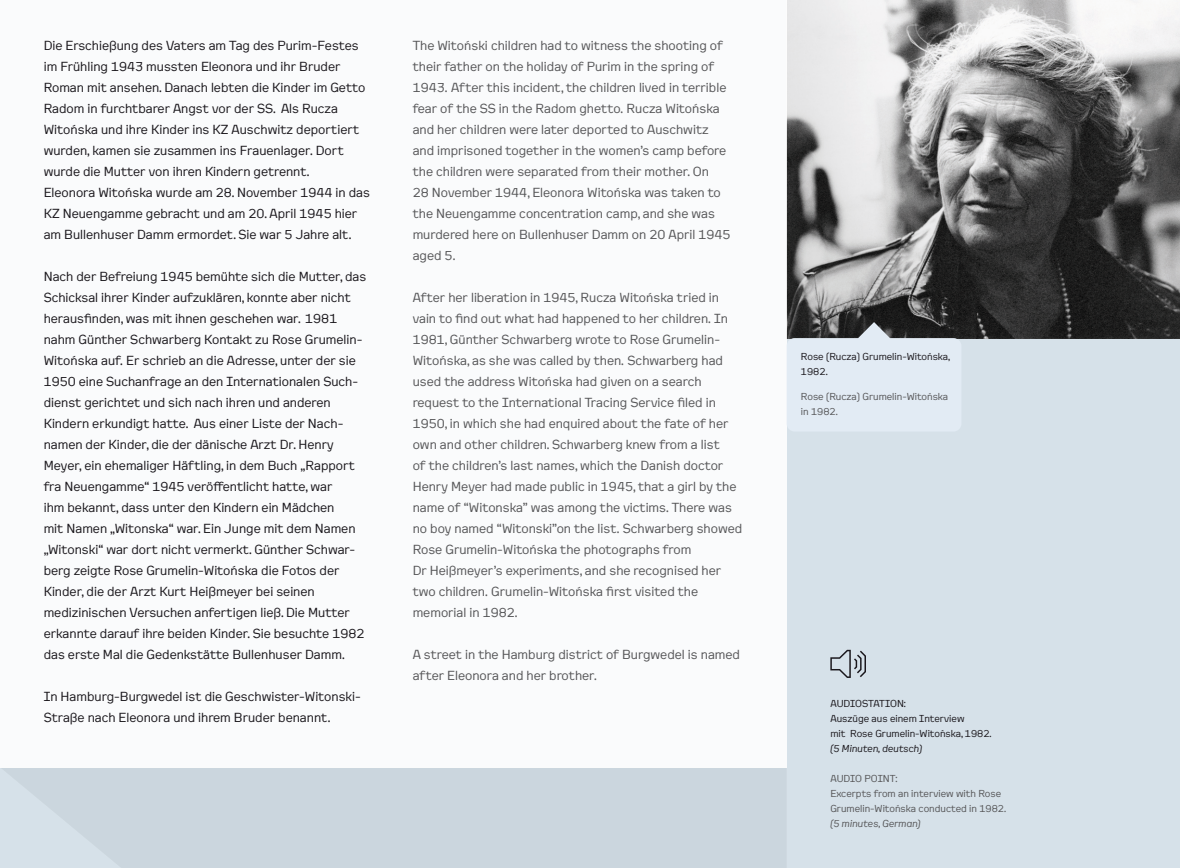
<style>
.page{position:relative;width:1180px;height:868px;background:#fff}
.page>*{position:absolute;margin:0;border:0;box-sizing:border-box;transform-origin:0 0}
.t1{font:13px/21px "Kade";color:#1a171c}
.t2{font:13px/21px "Kade";color:#565658}
.t3{font:10px/15px "Kade";color:#565658}
.t4{font:10px/15px "Kade";color:#1a171c}
.t5{font:italic 10px "Kade";color:#1a171c}
.t6{font:italic 10px "Kade";color:#565658}
</style>
<div class="page">
<div style="left:0;top:0;width:1179px;height:867px;background:#d6e1e9"></div>
<svg style="left:0;top:767px;width:786px;height:100px;fill:#cbd6de"></svg>
<svg style="left:830px;top:649px;width:36px;height:29px"></svg>
<img style="left:786px;top:0;width:393px;height:338px">
<div style="left:0;top:0;width:786px;height:767px;background:#fff"></div>
<svg style="left:786px;top:322px;width:175px;height:109px"></svg>
<p class="t1" style="left:44px;top:34px;width:328px">Die Erschießung des Vaters am Tag des Purim-Festes im Frühling 1943 mussten Eleonora und ihr Bruder Roman mit ansehen. Danach lebten die Kinder im Getto Radom in furchtbarer Angst vor der SS. Als Rucza Witon´ska und ihre Kinder ins KZ Auschwitz deportiert wurden, kamen sie zusammen ins Frauenlager. Dort wurde die Mutter von ihren Kindern getrennt.<br>Eleonora Witon´ska wurde am 28. November 1944 in das KZ Neuengamme gebracht und am 20. April 1945 hier am Bullenhuser Damm ermordet. Sie war 5 Jahre alt.</p>
<p class="t1" style="left:44px;top:265px;width:324px">Nach der Befreiung 1945 bemühte sich die Mutter, das Schicksal ihrer Kinder aufzuklären, konnte aber nicht herausfinden, was mit ihnen geschehen war. 1981 nahm Günther Schwarberg Kontakt zu Rose Grumelin-Witon´ska auf. Er schrieb an die Adresse, unter der sie 1950 eine Suchanfrage an den Internationalen Such&shy;dienst gerichtet und sich nach ihren und anderen Kindern erkundigt hatte. Aus einer Liste der Nach&shy;namen der Kinder, die der dänische Arzt Dr. Henry Meyer, ein ehemaliger Häftling, in dem Buch „Rapport fra N euengamme“ 1945 veröffentlicht hatte, war<br>ihm bekannt, dass unter den Kindern ein Mädchen<br>mit Namen „Witonska“ war. Ein Junge mit dem Namen „Witonski“ war dort nicht vermerkt. Günther Schwar&shy;berg zeigte Rose Grumelin-Witon´ska die Fotos der Kinder, die der Arzt Kurt Heißmeyer bei seinen medizinischen Versuchen anfertigen ließ. Die Mutter erkannte darauf ihre beiden Kinder. Sie besuchte 1982 das erste Mal die Gedenkstätte Bullenhuser Damm.</p>
<p class="t1" style="left:44px;top:685px;width:318px">In Hamburg-Burgwedel ist die Geschwister-Witonski-<br>Straße nach Eleonora und ihrem Bruder benannt.</p>
<p class="t2" style="left:412px;top:34px;width:319px">The Witon´ski children had to witness the shooting of their father on the holiday of Purim in the spring of 1943. After this incident, the children lived in terrible fear of the SS in the Radom ghetto. Rucza Witon´ska and her children were later deported to Auschwitz and imprisoned together in the women’s camp before the children were separated from their mother. On<br>28 November 1944, Eleonora Witon´ska was taken to the Neuengamme concentration camp, and she was murdered here on Bullenhuser Damm on 20 April 1945 aged 5.</p>
<p class="t2" style="left:412px;top:286px;width:331px">After her liberation in 1945, Rucza Witon´ska tried in vain to find out what had happened to her children. In 1981, Günther Schwarberg wrote to Rose Grumelin-Witon´ska, as she was called by then. Schwarberg had used the address Witon´ska had given on a search request to the International Tracing Service filed in 1950, in which she had enquired about the fate of her own and other children. Schwarberg knew from a list<br>of the children’s last names, which the Danish doctor Henry Meyer had made public in 1945, that a girl by the name of “Witonska” was among the victims. There was no boy named “Witonski”on the list. Schwarberg showed Rose Grumelin-Witon´ska the photographs from<br>Dr Heißmeyer’s experiments, and she recognised her two children. Grumelin-Witon´ska first visited the memorial in 1982.</p>
<p class="t2" style="left:412px;top:643px;width:329px">A street in the Hamburg district of Burgwedel is named after Eleonora and her brother.</p>
<p class="t4" style="left:800px;top:349px;width:151px">Rose (Rucza) Grumelin-Witon´ska,<br>1982.</p>
<p class="t3" style="left:800px;top:389px;width:149px">Rose (Rucza) Grumelin-Witon´ska in 1982.</p>
<p class="t4" style="left:830px;top:695px;width:27px">Audiostatio</p>
<p class="t4" style="left:830px;top:695px;width:163px;text-indent:67px">n:<br>Auszüge aus einem Interview<br>mit Rose Grumelin-Witon´ska, 1982.</p>
<p class="t5" style="left:830px;top:742px;width:94px">(5 Minuten, deutsch)</p>
<p class="t3" style="left:830px;top:770px;width:177px">Audio POINT:<br>Excerpts from an interview with Rose<br>Grumelin-Witon´ska conducted in 1982.</p>
<p class="t6" style="left:830px;top:817px;width:92px">(5 minutes, German)</p>
</div>
